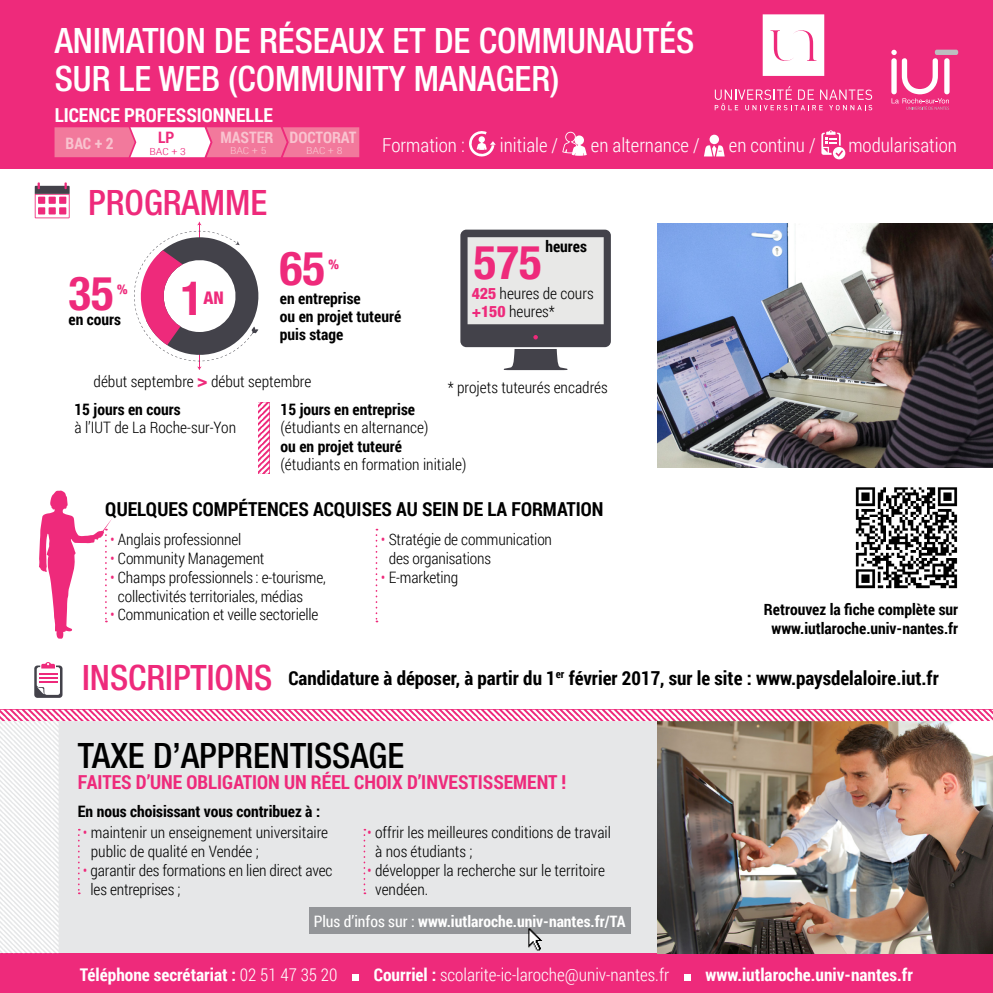
<style>
.page{position:relative;width:993px;height:993px;background:#fff}
.page>*{position:absolute;margin:0;border:0;box-sizing:border-box;transform-origin:0 0}
.t1{font:700 condensed 46.9px "Helvetica Neue LT Std";color:#ee2a7b}
.t2{font:500 condensed 35px/38.5px "Helvetica Neue LT Std";color:#fff}
.t3{font:500 condensed 35px "Helvetica Neue LT Std";color:#000}
.t4{font:500 condensed 35px "Helvetica Neue LT Std";color:#ee2a7b}
.t5{font:700 19.25px "Roboto Condensed";color:#000}
.t6{font:300 19.25px "Roboto Condensed";color:#fff}
.t7{font:700 19.25px "Roboto Condensed";color:#ee2a7b}
.t8{font:700 19.25px "Roboto Condensed";color:#fff}
.t9{font:700 17.5px "Roboto Condensed";color:#fff}
.t10{font:300 17.5px "Roboto Condensed";color:#fff}
.t11{font:800 condensed 17.5px "Helvetica Neue LT Std";color:#ee2a7b}
.t12{font:300 15.75px/18.9px "Roboto Condensed";letter-spacing:-.005em;color:#000}
.t13{font:700 15.75px/18.4px "Roboto Condensed";color:#000;text-align:center}
.t14{font:700 15.75px "Roboto Condensed";color:#fff}
.t15{font:700 15.75px "Roboto Condensed";color:#f9c3cf}
.t16{font:700 15.75px "Roboto Condensed";color:#ee2a7b}
.t17{font:800 condensed 13.47px "Helvetica Neue LT Std";color:#ee2a7b}
.t18{font:300 9.8px "Roboto Condensed";letter-spacing:-.005em;color:#f9c3cf;scale:1.25 1}
.t19{font:300 9.8px "Roboto Condensed";color:#ee2a7b;scale:1.25 1}
.s1{font-family:"Helvetica Neue LT Std";font-weight:800;font-stretch:condensed;font-size:17.5px;color:#ee2a7b}
.s2{font-family:"Helvetica Neue LT Std";font-weight:800;font-stretch:condensed;color:#ee2a7b}
.s3{color:#ee2a7b}
.s4{font-family:"Helvetica Neue LT Std";font-weight:500;font-stretch:condensed;font-size:35px;color:#ee2a7b}
.s5{font-weight:400}
.s6{font-weight:300}
.s7{font-weight:700}
</style>
<div class="page">
<div style="left:0;top:0;width:992px;height:168px;background:#ee2a7b"></div>
<div style="left:0;top:952px;width:992px;height:40px;background:#ee2a7b"></div>
<div style="left:352px;top:973px;width:7px;height:7px;background:#fff"></div>
<div style="left:684px;top:973px;width:6px;height:7px;background:#fff"></div>
<img style="left:855px;top:487px;width:103px;height:102px">
<svg style="left:891px;top:50px;width:66px;height:60px"></svg>
<svg style="left:762px;top:14px;width:62px;height:62px;background:#fdeff5"></svg>
<svg style="left:714px;top:86px;width:157px;height:24px"></svg>
<svg style="left:54px;top:127px;width:305px;height:30px;background:#f496b2"></svg>
<svg style="left:469px;top:131px;width:26px;height:25px"></svg>
<svg style="left:562px;top:132px;width:24px;height:24px"></svg>
<div style="left:709px;top:135px;width:9px;height:9px;background:#fff;border-radius:50%"></div>
<svg style="left:704px;top:145px;width:20px;height:11px"></svg>
<svg style="left:821px;top:130px;width:23px;height:29px"></svg>
<svg style="left:35px;top:182px;width:35px;height:36px"></svg>
<div style="left:38px;top:196px;width:7px;height:8px;background:#ee2a7b"></div>
<div style="left:49px;top:196px;width:7px;height:8px;background:#ee2a7b"></div>
<div style="left:59px;top:196px;width:7px;height:8px;background:#ee2a7b"></div>
<div style="left:38px;top:207px;width:7px;height:7px;background:#ee2a7b"></div>
<div style="left:49px;top:207px;width:7px;height:7px;background:#ee2a7b"></div>
<div style="left:59px;top:207px;width:7px;height:7px;background:#ee2a7b"></div>
<hr style="left:199px;top:224px;width:1px;height:36px;background:#ee2a7b">
<svg style="left:134px;top:231px;width:125px;height:139px"></svg>
<svg style="left:460px;top:229px;width:150px;height:141px;background:#b7b7b9"></svg>
<img style="left:657px;top:223px;width:335px;height:244px">
<svg style="left:34px;top:662px;width:28px;height:35px"></svg>
<svg style="left:39px;top:490px;width:73px;height:148px"></svg>
<svg style="left:375px;top:528px;width:2px;height:94px"></svg>
<img style="left:0;top:709px;width:992px;height:243px">
<svg style="left:258px;top:402px;width:11px;height:71px"></svg>
<h2 class="t2" style="left:55px;top:21px;width:640px">ANIMATION DE RÉSEAUX ET DE COMMUNAUTÉS<br>SUR LE WEB (COM MUNIT</h2>
<h2 class="t2" style="left:388px;top:59px;width:172px">Y MANAGER)</h2>
<p class="t8" style="left:55px;top:102px;width:220px">licence professionnelle</p>
<p class="t15" style="left:220px;top:126px;width:55px">master</p>
<p class="t18" style="left:230px;top:144px;width:31px">Bac + 5</p>
<p class="t15" style="left:289px;top:126px;width:68px">doctoraT</p>
<p class="t18" style="left:306px;top:144px;width:31px">Bac + 8</p>
<p class="t16" style="left:158px;top:127px;width:9px">LP</p>
<p class="t19" style="left:149px;top:144px;width:31px">Bac + 3</p>
<p class="t15" style="left:66px;top:132px;width:50px">bac + 2</p>
<p class="t6" style="left:382px;top:131px;width:84px">Formation :</p>
<p class="t6" style="left:499px;top:131px;width:60px">initiale /</p>
<p class="t6" style="left:590px;top:131px;width:110px">en alternance /</p>
<p class="t6" style="left:728px;top:131px;width:88px">en continu /</p>
<p class="t6" style="left:848px;top:131px;width:110px">modularisation</p>
<h2 class="t4" style="left:88px;top:181px;width:180px">PROGRAMME</h2>
<h1 class="t1" style="left:68px;top:264px;width:47px">35</h1>
<h1 class="t1" style="left:181px;top:270px;width:24px">1</h1>
<p class="t11" style="left:203px;top:287px;width:22px">an</p>
<p class="t17" style="left:117px;top:281px;width:12px">%</p>
<p class="t13" style="left:68px;top:310px;width:54px">en cours</p>
<h1 class="t1" style="left:280px;top:240px;width:47px">65</h1>
<p class="t17" style="left:328px;top:256px;width:12px">%</p>
<p class="t13" style="left:280px;top:288px;width:123px;text-align:left">en entreprise<br>ou en projet tuteuré puis stage</p>
<p class="t12" style="left:93px;top:371px;width:219px">début septembre <span class="s1">&gt;</span> début septembre</p>
<p class="t13" style="left:545px;top:236px;width:43px">heures</p>
<p class="t12" style="left:471px;top:283px;width:123px;line-height:18.4px"><span class="s2">425</span> heures de cours <span class="s2">+150</span> heures*</p>
<h1 class="t1" style="left:473px;top:233px;width:69px">575</h1>
<p class="t12" style="left:447px;top:377px;width:161px">* projets tuteurés encadrés</p>
<p class="t13" style="left:74px;top:399px;width:108px">15 jours en cours</p>
<p class="t12" style="left:74px;top:418px;width:163px">à l’IUT de La Roche-sur-Yon</p>
<p class="t13" style="left:280px;top:399px;width:136px">15 jours en entreprise</p>
<p class="t12" style="left:280px;top:418px;width:149px">(étudiants en alternance)</p>
<p class="t13" style="left:280px;top:436px;width:123px">ou en projet tuteuré</p>
<p class="t12" style="left:280px;top:454px;width:187px">(étudiants en formation initiale)</p>
<p class="t5" style="left:105px;top:495px;width:500px">Quelques compétences acquises au sein de la formation</p>
<p class="t12" style="left:110px;top:529px;width:133px"><span class="s3">•</span> Anglais professionnel</p>
<p class="t12" style="left:110px;top:548px;width:156px"><span class="s3">•</span> Community Management</p>
<p class="t12" style="left:118px;top:567px;width:209px;text-indent:-8px"><span class="s3">•</span> Champs professionnels : e-tourisme, collectivités territoriales, médias</p>
<p class="t12" style="left:110px;top:604px;width:210px"><span class="s3">•</span> Communication et veille sectorielle</p>
<p class="t12" style="left:388px;top:529px;width:165px;text-indent:-8px"><span class="s3">•</span> Stratégie de communication des organisations</p>
<p class="t12" style="left:380px;top:567px;width:79px"><span class="s3">•</span> E-marketing</p>
<p class="t13" style="left:763px;top:599px;width:196px">Retrouvez la fiche complète sur www.iutlaroche.univ-nantes.fr</p>
<h2 class="t4" style="left:82px;top:656px;width:16px">INSCRIPTI</h2>
<p class="t5" style="left:214px;top:664px;width:725px"><span class="s4">ONS</span> Candidature à déposer, à partir du 1<sup>er</sup> février 2017, sur le site : www.paysdelaloire.iut.fr</p>
<h2 class="t3" style="left:78px;top:734px;width:328px">TAXE D’APPRENTISSAGE</h2>
<p class="t7" style="left:78px;top:768px;width:490px">Faites d’une obligation un réel choix d’investissement !</p>
<p class="t13" style="left:78px;top:801px;width:244px">En nous choisissant vous contribuez à :</p>
<p class="t12" style="left:91px;top:822px;width:239px;text-indent:-8px"><span class="s3">•</span> maintenir un enseignement universitaire public de qualité en Vendée ;</p>
<p class="t12" style="left:90px;top:859px;width:243px;text-indent:-8px"><span class="s3">•</span> garantir des formations en lien direct avec les entreprises ;</p>
<p class="t12" style="left:375px;top:822px;width:237px;text-indent:-8px"><span class="s3">•</span> offrir les meilleures conditions de travail à nos étudiants ;</p>
<p class="t12" style="left:375px;top:859px;width:231px;text-indent:-8px"><span class="s3">•</span> développer la recherche sur le territoire vendéen.</p>
<p class="t14" style="left:313px;top:909px;width:313px"><span class="s5">Plus d’infos sur :</span> www.iutlaroche.univ-nantes.fr/TA</p>
<p class="t9" style="left:80px;top:961px;width:259px">Téléphone secrétariat : <span class="s6">02 51 47 35 20</span></p>
<p class="t10" style="left:374px;top:961px;width:297px"><span class="s7">Courriel :</span> scolarite-ic-laroche@univ-nantes.fr</p>
<p class="t9" style="left:705px;top:961px;width:209px">www.iutlaroche.univ-nantes.fr</p>
</div>
